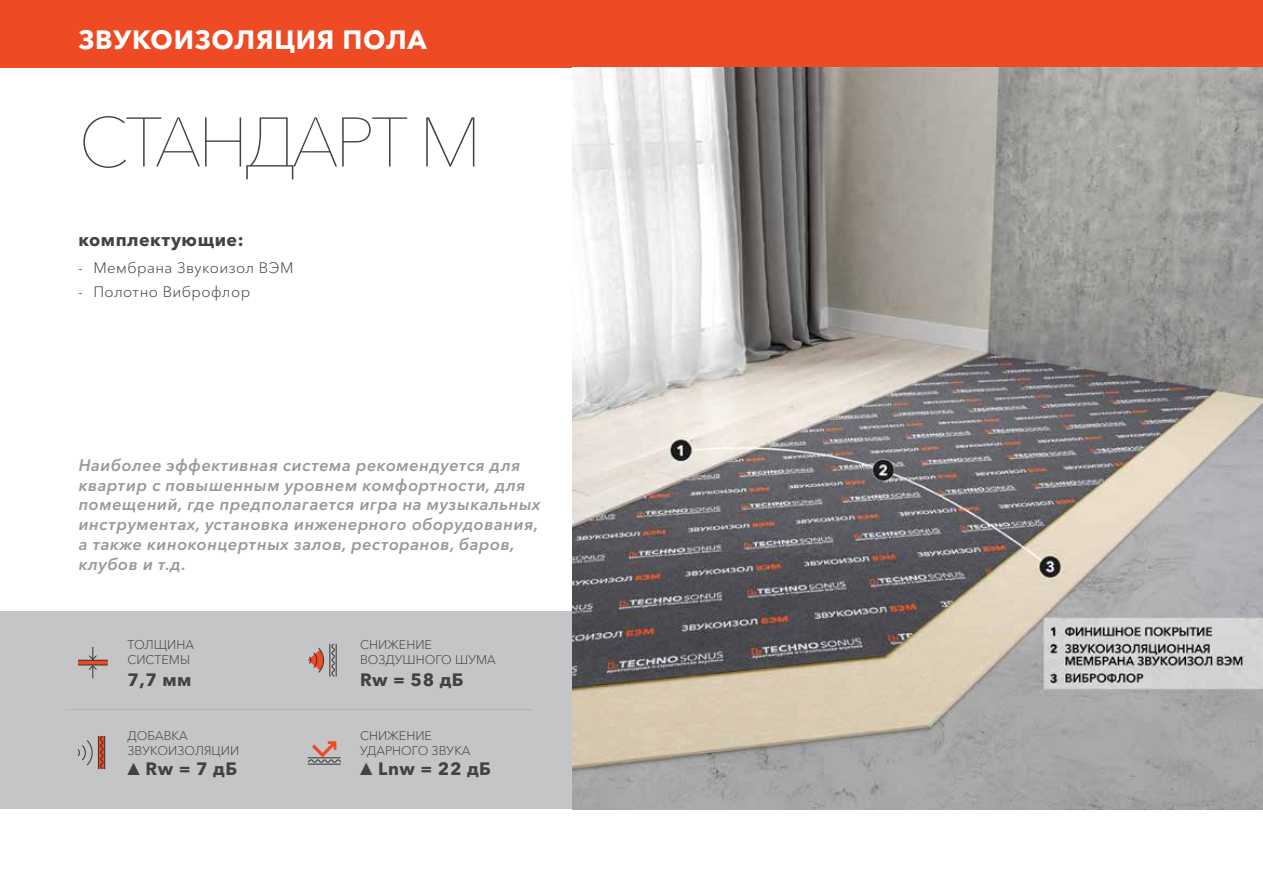
<style>
.page{position:relative;width:1263px;height:893px;background:#fff}
.page>*{position:absolute;margin:0;border:0;box-sizing:border-box;transform-origin:0 0}
.t1{font:200 69.3px "Avenir Next Cyr";letter-spacing:-.05em;color:#424242}
.t2{font:700 26.25px "Avenir Next Cyr";letter-spacing:.03em;color:#fff}
.t3{font:700 17.85px "Avenir Next Cyr";letter-spacing:.03em;color:#424242}
.t4{font:italic 600 16.5px/19.8px "Avenir Next Cyr";letter-spacing:.03em;color:#989898}
.t5{font:300 15px/24px "Avenir Next Cyr";letter-spacing:.03em;color:#424242}
.t6{font:300 12.45px/15px "Avenir Next Cyr";color:#424242}
.s1{font-family:"Arial Narrow";font-weight:400}
</style>
<div class="page">
<div style="left:0;top:0;width:1263px;height:67px;background:#ee4a23"></div>
<div style="left:0;top:611px;width:578px;height:197px;background:#c4c5c7"></div>
<div style="left:78px;top:660px;width:30px;height:5px;background:#ee4a23"></div>
<svg style="left:89px;top:647px;width:8px;height:31px"></svg>
<hr style="left:78px;top:660px;width:30px;height:1px;background:#343333">
<hr style="left:78px;top:664px;width:30px;height:1px;background:#343333">
<hr style="left:104px;top:736px;width:1px;height:33px;background:#343333">
<svg style="left:77px;top:736px;width:27px;height:34px"></svg>
<hr style="left:308px;top:764px;width:33px;height:1px;background:#343333">
<svg style="left:307px;top:741px;width:34px;height:23px"></svg>
<hr style="left:66px;top:709px;width:466px;height:1px;background:#b4b4b4">
<hr style="left:336px;top:644px;width:1px;height:33px;background:#343333">
<svg style="left:308px;top:643px;width:28px;height:34px"></svg>
<img style="left:572px;top:68px;width:691px;height:742px">
<h2 class="t2" style="left:78px;top:24px;width:350px">ЗВУКОИЗОЛЯЦИЯ ПОЛА</h2>
<h1 class="t1" style="left:78px;top:101px;width:405px">СТАНДАРТ М</h1>
<p class="t3" style="left:78px;top:229px;width:167px">комплектующие:</p>
<p class="t5" style="left:78px;top:255px;width:6px">- -</p>
<p class="t5" style="left:93px;top:255px;width:201px">Мембрана Звукоизол ВЭМ<br>Полотно Виброфлор</p>
<p class="t4" style="left:79px;top:455px;width:463px">Наиболее эффективная система рекомендуется для квартир с повышенным уровнем комфортности, для помещений, где предполагается игра на музыкальных инструментах, установка инженерного оборудования, а также киноконцертных залов, ресторанов, баров, клубов и т.д.</p>
<p class="t6" style="left:127px;top:637px;width:68px">ТОЛЩИНА<br>СИСТЕМЫ</p>
<p class="t3" style="left:127px;top:668px;width:65px">7,7 мм</p>
<p class="t6" style="left:360px;top:637px;width:137px">СНИЖЕНИЕ<br>ВОЗДУШНОГО ШУМА</p>
<p class="t3" style="left:360px;top:668px;width:105px">Rw = 58 дБ</p>
<p class="t6" style="left:127px;top:728px;width:113px">ДОБАВКА<br>ЗВУКОИЗОЛЯЦИИ</p>
<p class="t6" style="left:360px;top:728px;width:112px">СНИЖЕНИЕ<br>УДАРНОГО ЗВУКА</p>
<p class="t3" style="left:127px;top:758px;width:111px"><span class="s1">▲</span>Rw = 7 дБ</p>
<p class="t3" style="left:360px;top:758px;width:132px"><span class="s1">▲</span>Lnw = 22 дБ</p>
</div>
